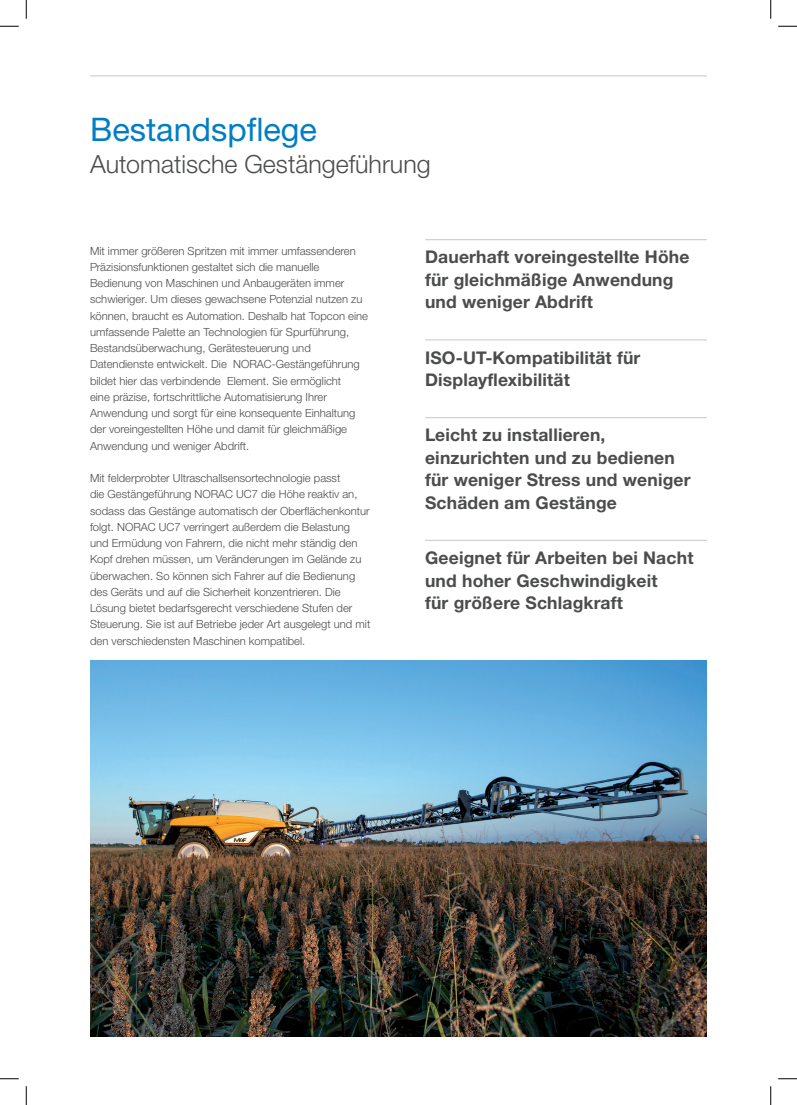
<style>
.page{position:relative;width:797px;height:1105px;background:#fff}
.page>*{position:absolute;margin:0;border:0;box-sizing:border-box;transform-origin:0 0}
.t1{font:32.5px "Helvetica Neue LTW1 G";color:#007ec5}
.t2{font:300 25px "Helvetica Neue LTW1 G";color:#4b4c4d}
.t3{font:700 17.5px/22.5px "Helvetica Neue LTW1 G";letter-spacing:.01em;color:#4b4c4d}
.t4{font:300 11.25px/16.2px "Helvetica Neue LTW1 G";color:#4b4c4d}
</style>
<div class="page">
<hr style="left:90px;top:75px;width:617px;height:1px;background:#d1d2d4">
<hr style="left:425px;top:239px;width:282px;height:1px;background:#d1d2d4">
<hr style="left:425px;top:339px;width:282px;height:1px;background:#d1d2d4">
<hr style="left:425px;top:417px;width:282px;height:1px;background:#d1d2d4">
<hr style="left:425px;top:540px;width:282px;height:1px;background:#d1d2d4">
<img style="left:90px;top:661px;width:617px;height:375px">
<svg style="left:0;top:25px;width:19px;height:2px"></svg>
<svg style="left:778px;top:25px;width:19px;height:2px"></svg>
<svg style="left:0;top:1078px;width:19px;height:1px"></svg>
<svg style="left:778px;top:1078px;width:19px;height:1px"></svg>
<svg style="left:25px;top:0;width:2px;height:19px"></svg>
<svg style="left:25px;top:1086px;width:2px;height:19px"></svg>
<svg style="left:770px;top:0;width:1px;height:19px"></svg>
<svg style="left:770px;top:1086px;width:1px;height:19px"></svg>
<h1 class="t1" style="left:90px;top:109px;width:228px">Bestandspflege</h1>
<h2 class="t2" style="left:90px;top:149px;width:342px">Automatische Gestängeführung</h2>
<p class="t4" style="left:90px;top:242px;width:279px">Mit immer größeren Spritzen mit immer umfassenderen Präzisionsfunktionen gestaltet sich die manuelle Bedienung von Maschinen und Anbaugeräten immer schwieriger. Um dieses gewachsene Potenzial nutzen zu können, braucht es Automation. Deshalb hat Topcon eine umfassende Palette an Technologien für Spurführung, Bestandsüberwachung, Gerätesteuerung und Datendienste entwickelt. Die NORAC-Gestängeführung bildet hier das verbindende Element. Sie ermöglicht<br>eine präzise, fortschrittliche Automatisierung Ihrer Anwendung und sorgt für eine konsequente Einhaltung der voreingestellten Höhe und damit für gleichmäßige Anwendung und weniger Abdrift.</p>
<p class="t4" style="left:90px;top:470px;width:282px">Mit felderprobter Ultraschallsensortechnologie passt<br>die Gestängeführung NORAC UC7 die Höhe reaktiv an, sodass das Gestänge automatisch der Oberflächenkontur folgt. NORAC UC7 verringert außerdem die Belastung und Ermüdung von Fahrern, die nicht mehr ständig den Kopf drehen müssen, um Veränderungen im Gelände zu überwachen. So können sich Fahrer auf die Bedienung des Geräts und auf die Sicherheit konzentrieren. Die Lösung bietet bedarfsgerecht verschiedene Stufen der Steuerung. Sie ist auf Betriebe jeder Art ausgelegt und mit den verschiedensten Maschinen kompatibel.</p>
<h3 class="t3" style="left:425px;top:246px;width:266px">Dauerhaft voreingestellte Höhe für gleichmäßige Anwendung und weniger Abdrift</h3>
<h3 class="t3" style="left:425px;top:346px;width:217px">ISO-UT-Kompatibilität für<br>Displayflexibilität</h3>
<h3 class="t3" style="left:425px;top:424px;width:267px">Leicht zu installieren, einzurichten und zu bedienen für weniger Stress und weniger<br>Schäden am Gestänge</h3>
<h3 class="t3" style="left:425px;top:547px;width:270px">Geeignet für Arbeiten bei Nacht und hoher Geschwindigkeit<br>für größere Schlagkraft</h3>
</div>
